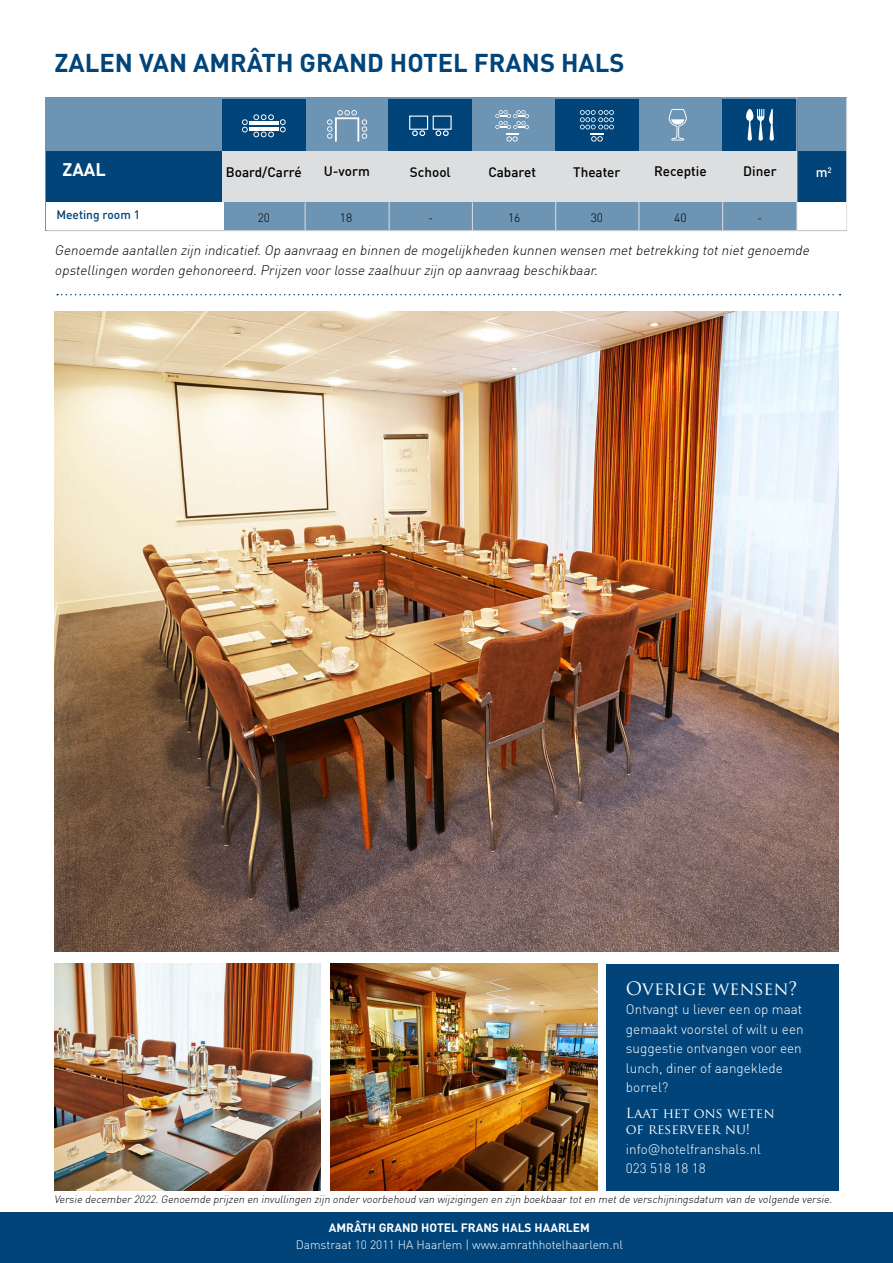
<style>
.page{position:relative;width:893px;height:1263px;background:#fff}
.page>*{position:absolute;margin:0;border:0;box-sizing:border-box;transform-origin:0 0}
.t1{font:700 25.5px "DIN";color:#00447a}
.t2{font:700 18.15px "DIN";color:#fff}
.t3{font:18px "Trajan Pro";color:#fff}
.t4{font:italic 300 13.5px/19.5px "DIN";color:#000}
.t5{font:300 13.5px/19.5px "DIN";color:#fff}
.t6{font:500 13.5px "DIN";color:#000}
.t7{font:13.5px/16.5px "Trajan Pro";color:#fff}
.t8{font:500 13.5px "DIN";color:#fff}
.t9{font:300 12px "DIN";color:#fff}
.t10{font:700 12px "DIN";color:#fff}
.t11{font:500 12px "DIN";color:#00447a}
.t12{font:300 12px "DIN";color:#000}
.t13{font:italic 300 10.5px "DIN";color:#000}
.s1{font-family:"Akkurat"}
</style>
<div class="page">
<svg style="left:57px;top:294px;width:783px;height:1px"></svg>
<img style="left:54px;top:963px;width:267px;height:227px">
<img style="left:330px;top:963px;width:267px;height:227px">
<div style="left:607px;top:963px;width:232px;height:227px;background:#00447a"></div>
<div style="left:0;top:1212px;width:893px;height:51px;background:#00447a"></div>
<div style="left:46px;top:97px;width:801px;height:134px;background:#6e94b3"></div>
<div style="left:222px;top:99px;width:83px;height:64px;background:#00447a"></div>
<div style="left:389px;top:99px;width:83px;height:64px;background:#00447a"></div>
<div style="left:555px;top:99px;width:84px;height:64px;background:#00447a"></div>
<div style="left:722px;top:99px;width:76px;height:64px;background:#00447a"></div>
<div style="left:797px;top:202px;width:50px;height:28px;background:#fff"></div>
<div style="left:46px;top:151px;width:178px;height:51px;background:#00447a"></div>
<div style="left:222px;top:151px;width:625px;height:51px;background:#dddedf"></div>
<div style="left:798px;top:151px;width:49px;height:51px;background:#00447a"></div>
<div style="left:46px;top:202px;width:178px;height:28px;background:#fff"></div>
<hr style="left:47px;top:230px;width:798px;height:1px;background:#dddedf">
<svg style="left:327px;top:110px;width:40px;height:32px"></svg>
<svg style="left:580px;top:110px;width:34px;height:32px"></svg>
<svg style="left:242px;top:114px;width:32px;height:23px"></svg>
<svg style="left:280px;top:119px;width:6px;height:13px"></svg>
<hr style="left:249px;top:127px;width:29px;height:3px;background:#fff">
<hr style="left:249px;top:122px;width:29px;height:3px;background:#fff">
<div style="left:409px;top:116px;width:19px;height:14px;border:1px solid #fff"></div>
<svg style="left:412px;top:130px;width:13px;height:6px"></svg>
<div style="left:433px;top:116px;width:19px;height:14px;border:1px solid #fff"></div>
<svg style="left:436px;top:130px;width:13px;height:6px"></svg>
<svg style="left:495px;top:110px;width:34px;height:32px"></svg>
<svg style="left:668px;top:109px;width:19px;height:31px"></svg>
<svg style="left:746px;top:109px;width:28px;height:32px"></svg>
<img style="left:54px;top:312px;width:785px;height:639px">
<hr style="left:846px;top:98px;width:1px;height:133px;background:#dddedf">
<hr style="left:796px;top:98px;width:1px;height:133px;background:#dddedf">
<svg style="left:722px;top:202px;width:1px;height:29px"></svg>
<svg style="left:639px;top:202px;width:1px;height:28px"></svg>
<svg style="left:555px;top:202px;width:1px;height:28px"></svg>
<svg style="left:472px;top:202px;width:1px;height:28px"></svg>
<svg style="left:389px;top:202px;width:1px;height:28px"></svg>
<svg style="left:305px;top:202px;width:1px;height:29px"></svg>
<h1 class="t1" style="left:55px;top:46px;width:571px">ZALEN VAN AMRÂTH GRAND HOTEL FRANS HALS</h1>
<h2 class="t2" style="left:63px;top:157px;width:45px">ZAAL</h2>
<p class="t11" style="left:56px;top:207px;width:85px">Meeting room 1</p>
<p class="t6" style="left:226px;top:163px;width:77px">Board/Carré</p>
<p class="t6" style="left:324px;top:162px;width:48px">U-vorm</p>
<p class="t6" style="left:573px;top:163px;width:49px">Theater</p>
<p class="t6" style="left:654px;top:162px;width:54px">Receptie</p>
<p class="t6" style="left:410px;top:163px;width:42px">School</p>
<p class="t6" style="left:488px;top:163px;width:49px">Cabaret</p>
<p class="t6" style="left:743px;top:162px;width:35px">Diner</p>
<p class="t12" style="left:340px;top:210px;width:14px">18</p>
<p class="t12" style="left:428px;top:210px;width:7px">-</p>
<p class="t12" style="left:508px;top:210px;width:14px">16</p>
<p class="t12" style="left:591px;top:210px;width:14px">30</p>
<p class="t12" style="left:674px;top:210px;width:14px">40</p>
<p class="t12" style="left:258px;top:210px;width:14px">20</p>
<p class="t12" style="left:757px;top:210px;width:7px">-</p>
<p class="t8" style="left:816px;top:164px;width:18px">m<sup>2</sup></p>
<p class="t4" style="left:55px;top:240px;width:759px">Genoemde aantallen zijn indicatief.Op aanvraag en binnen de mogelijkheden kunnen wensen metbetrekking totnietgenoemde opstellingen worden gehonoreerd.Prijzen voor losse zaalhuur zijn op aanvraag beschikbaar.</p>
<h3 class="t3" style="left:626px;top:976px;width:173px">Overige wensen?</h3>
<p class="t5" style="left:626px;top:999px;width:179px">Ontvangt u liever een op maat gemaakt voorstel of wilt u een suggestie ontvangen voor een lunch, diner of aangeklede borrel?</p>
<p class="t7" style="left:626px;top:1104px;width:150px">Laat het ons weten of reserveer nu!</p>
<p class="t5" style="left:626px;top:1139px;width:137px">info<span class="s1">@</span>hotelfranshals.nl<br>023 518 18 18</p>
<p class="t13" style="left:54px;top:1193px;width:782px">Versie december 2022.Genoemde prijzen en invullingen zijn onder voorbehoud van wijzigingen en zijn boekbaar toten metde verschijningsdatum van de volgende versie.</p>
<p class="t10" style="left:329px;top:1219px;width:262px">AMRÂTH GRAND HOTEL FRANS HALS HAARLEM</p>
<p class="t9" style="left:296px;top:1237px;width:329px">Damstraat 10 2011 HA Haarlem | www.amrathhotelhaarlem.nl</p>
</div>
